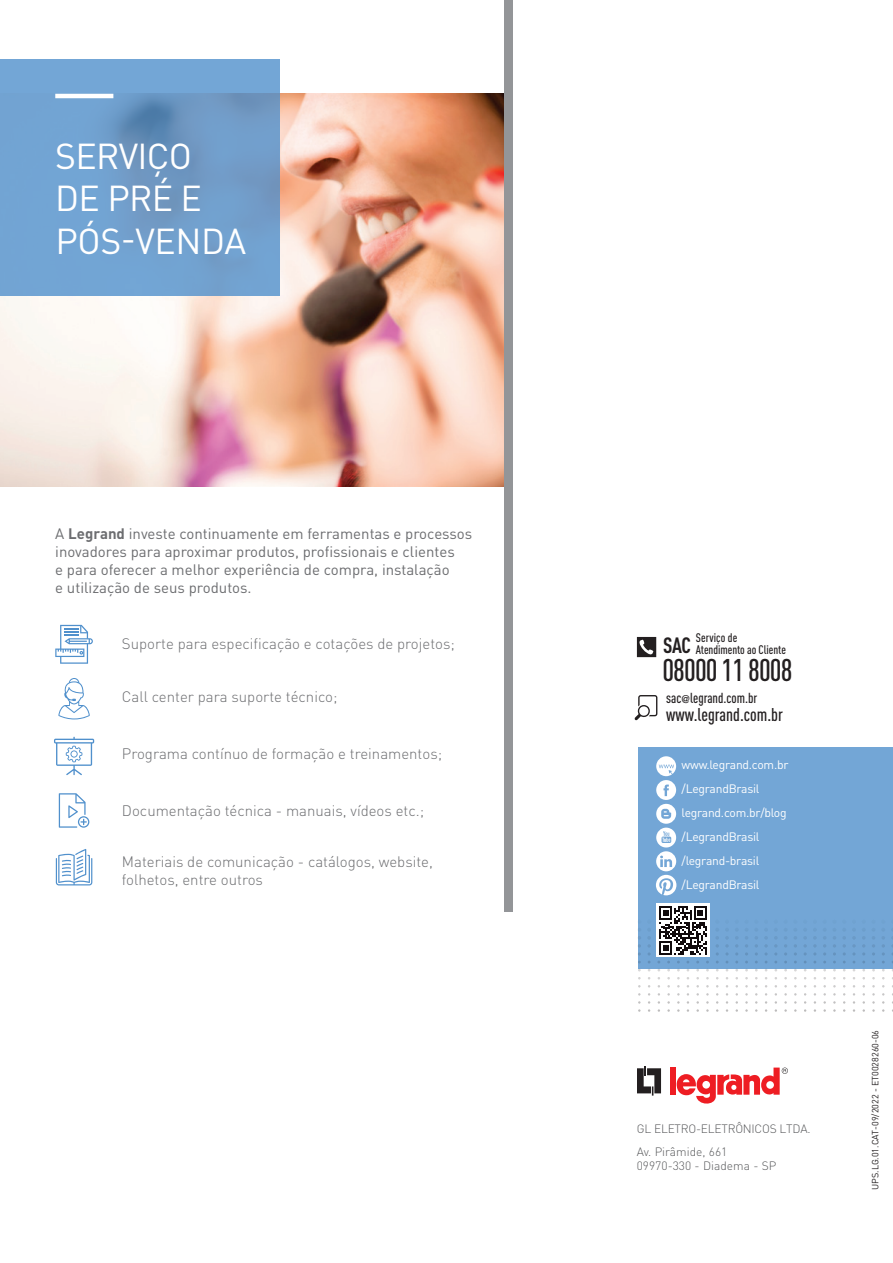
<style>
.page{position:relative;width:893px;height:1263px;background:#fff}
.page>*{position:absolute;margin:0;border:0;box-sizing:border-box;transform-origin:0 0}
.t1{font:35.55px/42.8px "DIN Pro";letter-spacing:-.02em;color:#fff}
.Tabela_Subtitulo_2{font:500 condensed 30.9px "DIN Pro";letter-spacing:-.03em;color:#231f20}
.Tabela_Subtitulo_2-2{font:700 condensed 21.9px "DIN Pro";color:#231f20}
.Tabela_Subtitulo_2-3{font:500 condensed 18.15px "DIN Pro";color:#231f20}
.t2{font:300 15px/18px "DIN Pro";color:#6c6d70}
.t3{font:15px/18px "DIN Pro";color:#6c6d70}
.Tabela_Subtitulo_2-4{font:500 condensed 14.4px "DIN Pro";color:#231f20}
.Tabela_Subtitulo_2-5{font:500 condensed 12.3px/11.4px "DIN Pro";letter-spacing:-.005em;color:#231f20}
.t4{font:12.15px "DIN Pro";letter-spacing:-.02em;color:#fff}
.t5{font:300 12px/14.2px "DIN Pro";letter-spacing:-.005em;color:#57585a}
.t6{font:9px "DIN Pro";color:#231f20}
.s1{font-weight:700}
.s2{font-family:"Helvetica Neue";font-stretch:normal;font-size:10.95px}
</style>
<div class="page">
<img style="left:0;top:94px;width:505px;height:392px">
<svg style="left:0;top:59px;width:280px;height:236px;background:#709fcd"></svg>
<div style="left:505px;top:0;width:8px;height:912px;background:#939598"></div>
<hr style="left:55px;top:94px;width:58px;height:4px;background:#fff">
<div style="left:638px;top:747px;width:255px;height:222px;background:#73a6d6"></div>
<svg style="left:677px;top:1001px;width:3px;height:11px"></svg>
<svg style="left:667px;top:1001px;width:3px;height:11px"></svg>
<svg style="left:658px;top:1001px;width:2px;height:11px"></svg>
<svg style="left:648px;top:930px;width:3px;height:25px"></svg>
<svg style="left:648px;top:1001px;width:2px;height:11px"></svg>
<svg style="left:638px;top:930px;width:3px;height:25px"></svg>
<svg style="left:638px;top:1001px;width:2px;height:11px"></svg>
<svg style="left:891px;top:930px;width:2px;height:25px"></svg>
<svg style="left:882px;top:1001px;width:2px;height:11px"></svg>
<svg style="left:872px;top:1001px;width:3px;height:11px"></svg>
<svg style="left:862px;top:930px;width:23px;height:25px"></svg>
<svg style="left:862px;top:1001px;width:3px;height:11px"></svg>
<svg style="left:852px;top:930px;width:4px;height:25px"></svg>
<svg style="left:853px;top:1001px;width:2px;height:11px"></svg>
<svg style="left:843px;top:1001px;width:2px;height:11px"></svg>
<svg style="left:833px;top:1001px;width:3px;height:11px"></svg>
<svg style="left:823px;top:1001px;width:3px;height:11px"></svg>
<svg style="left:813px;top:930px;width:33px;height:25px"></svg>
<svg style="left:814px;top:1001px;width:2px;height:11px"></svg>
<svg style="left:804px;top:930px;width:3px;height:25px"></svg>
<svg style="left:804px;top:1001px;width:2px;height:11px"></svg>
<svg style="left:794px;top:1001px;width:3px;height:11px"></svg>
<svg style="left:784px;top:1001px;width:3px;height:11px"></svg>
<svg style="left:774px;top:930px;width:23px;height:25px"></svg>
<svg style="left:775px;top:1001px;width:2px;height:11px"></svg>
<svg style="left:764px;top:930px;width:4px;height:25px"></svg>
<svg style="left:765px;top:1001px;width:2px;height:11px"></svg>
<svg style="left:755px;top:1001px;width:2px;height:11px"></svg>
<svg style="left:745px;top:1001px;width:3px;height:11px"></svg>
<svg style="left:735px;top:930px;width:23px;height:25px"></svg>
<svg style="left:736px;top:1001px;width:2px;height:11px"></svg>
<svg style="left:725px;top:930px;width:4px;height:25px"></svg>
<svg style="left:726px;top:1001px;width:2px;height:11px"></svg>
<svg style="left:716px;top:1001px;width:2px;height:11px"></svg>
<svg style="left:706px;top:1001px;width:3px;height:11px"></svg>
<svg style="left:696px;top:1001px;width:3px;height:11px"></svg>
<svg style="left:687px;top:1001px;width:2px;height:11px"></svg>
<svg style="left:637px;top:1066px;width:24px;height:29px"></svg>
<div style="left:670px;top:1067px;width:6px;height:28px;background:#ee1d23"></div>
<svg style="left:782px;top:1067px;width:6px;height:7px"></svg>
<svg style="left:677px;top:1067px;width:103px;height:37px"></svg>
<div style="left:656px;top:904px;width:54px;height:53px;background:#fff"></div>
<svg style="left:659px;top:906px;width:60px;height:49px"></svg>
<svg style="left:55px;top:625px;width:38px;height:39px"></svg>
<svg style="left:58px;top:678px;width:32px;height:41px"></svg>
<svg style="left:59px;top:793px;width:30px;height:35px"></svg>
<svg style="left:56px;top:849px;width:36px;height:36px"></svg>
<svg style="left:54px;top:737px;width:40px;height:38px"></svg>
<svg style="left:656px;top:756px;width:20px;height:139px"></svg>
<svg style="left:637px;top:637px;width:19px;height:20px"></svg>
<svg style="left:634px;top:695px;width:23px;height:25px"></svg>
<p class="t1" style="left:55px;top:133px;width:192px">SERVIÇO<br>DE PRÉ E<br>PÓS-VENDA</p>
<p class="t3" style="left:55px;top:524px;width:419px">A <span class="s1">Legrand</span> investe continuamente em ferramentas e processos inovadores para aproximar produtos, profissionais e clientes<br>e para oferecer a melhor experiência de compra, instalação<br>e utilização de seus produtos.</p>
<p class="t2" style="left:122px;top:634px;width:334px">Suporte para especificação e cotações de projetos;</p>
<p class="t2" style="left:122px;top:687px;width:217px">Call center para suporte técnico;</p>
<p class="t2" style="left:122px;top:744px;width:322px">Programa contínuo de formação e treinamentos;</p>
<p class="t2" style="left:122px;top:801px;width:304px">Documentação técnica - manuais, vídeos etc.;</p>
<p class="t2" style="left:122px;top:852px;width:313px">Materiais de comunicação - catálogos, website, folhetos, entre outros</p>
<p class="Tabela_Subtitulo_2-5" style="left:696px;top:632px;width:92px">Serviço de<br>Atendimento ao Cliente</p>
<p class="Tabela_Subtitulo_2-4" style="left:666px;top:689px;width:92px">sac<span class="s2">@</span>legrand.com.br</p>
<p class="Tabela_Subtitulo_2-3" style="left:666px;top:704px;width:118px">www.legrand.com.br</p>
<p class="Tabela_Subtitulo_2-2" style="left:663px;top:632px;width:29px">SAC</p>
<p class="Tabela_Subtitulo_2" style="left:662px;top:652px;width:132px">08000 11 8008</p>
<p class="t4" style="left:682px;top:757px;width:108px">www.legrand.com.br</p>
<p class="t4" style="left:682px;top:781px;width:79px">/LegrandBrasil</p>
<p class="t4" style="left:682px;top:805px;width:106px">legrand.com.br/blog</p>
<p class="t4" style="left:682px;top:829px;width:79px">/LegrandBrasil</p>
<p class="t4" style="left:682px;top:853px;width:79px">/legrand-brasil</p>
<p class="t4" style="left:682px;top:877px;width:79px">/LegrandBrasil</p>
<p class="t5" style="left:637px;top:1121px;width:175px">GL ELETRO-ELETRÔNICOS LTDA.</p>
<p class="t5" style="left:637px;top:1144px;width:141px">Av. Pirâmide, 661<br>09970-330 - Diadema - SP</p>
<p class="t6" style="left:869px;top:1190px;width:161px;rotate:-90deg">UPS.LG.01.CAT-09/2022 - ET0028260-06</p>
</div>
